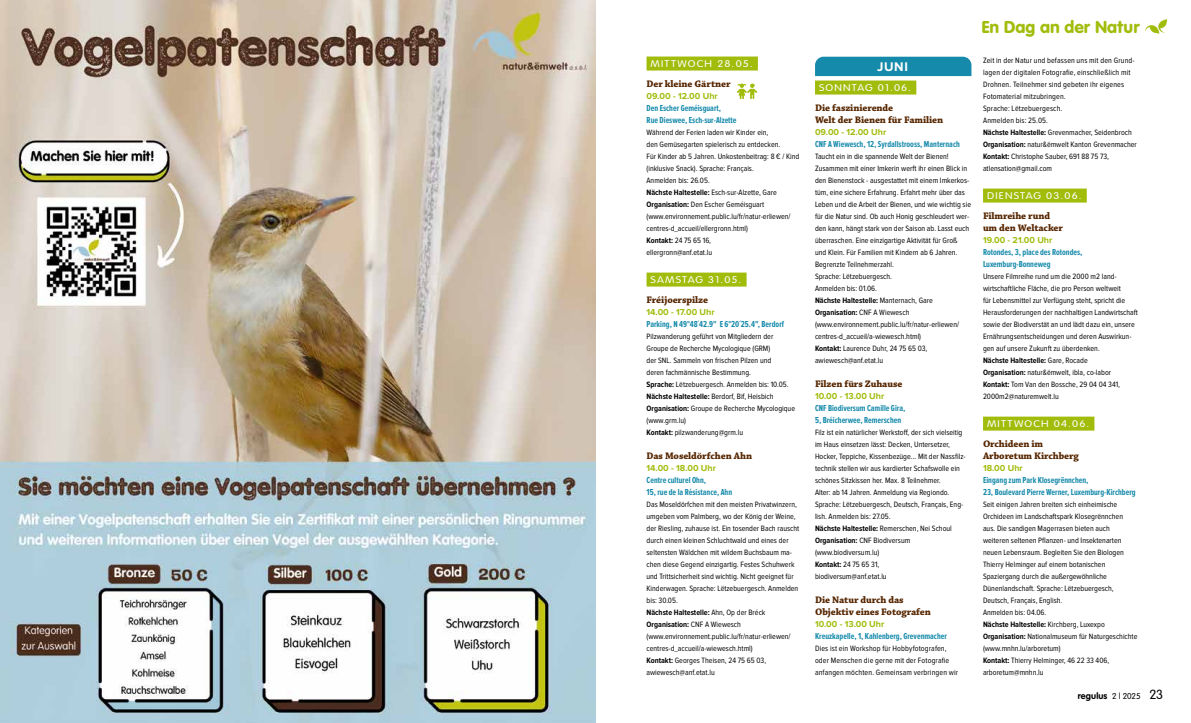
<style>
.page{position:relative;width:1191px;height:723px;background:#fff}
.page>*{position:absolute;margin:0;border:0;box-sizing:border-box;transform-origin:0 0}
.t1{font:18px "VAG Rundschrift D";color:#a2bc0c}
.t2{font:700 13px "Proxima Nova";color:#fff}
.t3{font:300 10.2px "VAG Rundschrift D";letter-spacing:.1em;color:#fff;scale:1.18 1}
.t4{font:700 10px/12px "Chaparral Pro";letter-spacing:-.01em;color:#562600}
.t5{font:700 9px/12px "Proxima Nova Ex Cn";color:#158aaa}
.t6{font:700 9px "Proxima Nova";color:#a2bc0c}
.t7{font:700 9px "VAG Rounded Std";letter-spacing:.015em;color:#000}
.t8{font:8px/12px "Proxima Nova Cond";color:#000}
.s1{font-weight:700}
.s2{font-family:"VAG Rundschrift D";font-weight:300}
.s3{font-family:"VAG Rundschrift D";font-weight:300;font-size:14px}
</style>
<div class="page">
<svg style="left:1145px;top:19px;width:22px;height:15px"></svg>
<div style="left:646px;top:57px;width:112px;height:14px;background:#a2bc0c"></div>
<div style="left:646px;top:273px;width:100px;height:14px;background:#a2bc0c"></div>
<div style="left:815px;top:81px;width:101px;height:14px;background:#a2bc0c"></div>
<div style="left:983px;top:189px;width:103px;height:14px;background:#a2bc0c"></div>
<div style="left:983px;top:417px;width:111px;height:14px;background:#a2bc0c"></div>
<img style="left:0;top:0;width:595px;height:723px">
<div style="left:815px;top:57px;width:156px;height:19px;background:#158aaa"></div>
<svg style="left:736px;top:84px;width:21px;height:15px"></svg>
<p class="t3" style="left:650px;top:58px;width:88px">MITTWOCH 28.05.</p>
<p class="t4" style="left:646px;top:78px;width:85px">Der kleine Gärtner</p>
<p class="t6" style="left:646px;top:91px;width:73px">09.00 - 12.00 Uhr</p>
<p class="t5" style="left:646px;top:102px;width:92px">Den Escher Geméisguart,<br>Rue Dieswee, Esch-sur-Alzette</p>
<p class="t8" style="left:646px;top:127px;width:154px">Während der Ferien laden wir Kinder ein,<br>den Gemüsegarten spielerisch zu entdecken.<br>Für Kinder ab 5 Jahren. Unkostenbeitrag: 8 € / Kind (inklusive Snack). Sprache: Français.<br>Anmelden bis: 26.05.<br><span class="s1">Nächste Haltestelle:</span> Esch-sur-Alzette, Gare <span class="s1">Organisation:</span> Den Escher Geméisguart (www.environnement.public.lu/fr/natur-erliewen/ centres-d_accueil/ellergronn.html)<br><span class="s1">Kontakt:</span> 24 75 65 16,<br>ellergronn@anf.etat.lu</p>
<p class="t3" style="left:650px;top:274px;width:78px">SAMSTAG 31.05.</p>
<p class="t4" style="left:646px;top:294px;width:63px">Fréijoerspilze</p>
<p class="t6" style="left:646px;top:307px;width:70px">14.00 - 17.00 Uhr</p>
<p class="t5" style="left:646px;top:318px;width:139px">Parking, N 49°48´42.9" E 6°20´25.4", Berdorf</p>
<p class="t8" style="left:646px;top:331px;width:150px">Pilzwanderung geführt von Mitgliedern der Groupe de Recherche Mycologique (GRM)<br>der SNL. Sammeln von frischen Pilzen und<br>deren fachmännische Bestimmung.<br><span class="s1">Sprache:</span> Lëtzebuergesch. Anmelden bis: 10.05.<br><span class="s1">Nächste Haltestelle:</span> Berdorf, Bif, Heisbich <span class="s1">Organisation:</span> Groupe de Recherche Mycologique (www.grm.lu)<br><span class="s1">Kontakt:</span> pilzwanderung@grm.lu</p>
<p class="t4" style="left:646px;top:450px;width:107px">Das Moseldörfchen Ahn</p>
<p class="t6" style="left:646px;top:463px;width:71px">14.00 - 18.00 Uhr</p>
<p class="t5" style="left:646px;top:474px;width:87px">Centre culturel Ohn,<br>15, rue de la Résistance, Ahn</p>
<p class="t8" style="left:646px;top:499px;width:154px">Das Moseldörfchen mit den meisten Privatwinzern, umgeben vom Palmberg, wo der König der Weine, der Riesling, zuhause ist. Ein tosender Bach rauscht durch einen kleinen Schluchtwald und eines der seltensten Wäldchen mit wildem Buchsbaum ma&shy;chen diese Gegend einzigartig. Festes Schuhwerk und Trittsicherheit sind wichtig. Nicht geeignet für Kinderwagen. Sprache: Lëtzebuergesch. Anmelden bis: 30.05.<br><span class="s1">Nächste Haltestelle:</span> Ahn, Op der Bréck <span class="s1">Organisation:</span> CNF A Wiewesch (www.environnement.public.lu/fr/natur-erliewen/ centres-d_accueil/a-wiewesch.html)<br><span class="s1">Kontakt:</span> Georges Theisen, 24 75 65 03, awiewesch@anf.etat.lu</p>
<h2 class="t2" style="left:877px;top:60px;width:32px">JUNI</h2>
<p class="t3" style="left:819px;top:82px;width:80px">SONNTAG 01.06.</p>
<p class="t4" style="left:815px;top:102px;width:130px">Die faszinierende<br>Welt der Bienen für Familien</p>
<p class="t6" style="left:815px;top:127px;width:73px">09.00 - 12.00 Uhr</p>
<p class="t5" style="left:815px;top:138px;width:146px">CNF A Wiewesch, 12, Syrdallstrooss, Manternach</p>
<p class="t8" style="left:815px;top:151px;width:158px">Taucht ein in die spannende Welt der Bienen!<br>Zusammen mit einer Imkerin werft ihr einen Blick in den Bienenstock - ausgestattet mit einem Imkerkos&shy;tüm, eine sichere Erfahrung. Erfahrt mehr über das Leben und die Arbeit der Bienen, und wie wichtig sie für die Natur sind. Ob auch Honig geschleudert wer&shy;den kann, hängt stark von der Saison ab. Lasst euch überraschen. Eine einzigartige Aktivität für Groß<br>und Klein. Für Familien mit Kindern ab 6 Jahren.<br>Begrenzte Teilnehmerzahl.<br>Sprache: Lëtzebuergesch.<br>Anmelden bis: 01.06.<br><span class="s1">Nächste Haltestelle:</span> Manternach, Gare <span class="s1">Organisation:</span> CNF A Wiewesch (www.environnement.public.lu/fr/natur-erliewen/ centres-d_accueil/a-wiewesch.html)<br><span class="s1">Kontakt:</span> Laurence Duhr, 24 75 65 03, awiewesch@anf.etat.lu</p>
<p class="t4" style="left:815px;top:378px;width:89px">Filzen fürs Zuhause</p>
<p class="t6" style="left:815px;top:391px;width:71px">10.00 - 13.00 Uhr</p>
<p class="t5" style="left:815px;top:402px;width:92px">CNF Biodiversum Camille Gira,<br>5, Bréicherwee, Remerschen</p>
<p class="t8" style="left:815px;top:427px;width:152px">Filz ist ein natürlicher Werkstoff, der sich vielseitig im Haus einsetzen lässt: Decken, Untersetzer, Hocker, Teppiche, Kissenbezüge... Mit der Nassfilz&shy;technik stellen wir aus kardierter Schafswolle ein schönes Sitzkissen her. Max. 8 Teilnehmer.<br>Alter: ab 14 Jahren. Anmeldung via Regiondo.<br>Sprache: Lëtzebuergesch, Deutsch, Français, Eng&shy;lish. Anmelden bis: 27.05.<br><span class="s1">Nächste Haltestelle:</span> Remerschen, Nei Schoul <span class="s1">Organisation:</span> CNF Biodiversum (www.biodiversum.lu)<br><span class="s1">Kontakt:</span> 24 75 65 31,<br>biodiversum@anf.etat.lu</p>
<p class="t4" style="left:815px;top:594px;width:117px">Die Natur durch das<br>Objektiv eines Fotografen</p>
<p class="t6" style="left:815px;top:619px;width:71px">10.00 - 13.00 Uhr</p>
<p class="t5" style="left:815px;top:630px;width:133px">Kreuzkapelle, 1, Kahlenberg, Grevenmacher</p>
<p class="t8" style="left:815px;top:643px;width:145px">Dies ist ein Workshop für Hobbyfotografen, oder Menschen die gerne mit der Fotografie anfangen möchten. Gemeinsam verbringen wir</p>
<h1 class="t1" style="left:981px;top:17px;width:160px">En Dag an der Natur</h1>
<p class="t8" style="left:983px;top:55px;width:155px">Zeit in der Natur und befassen uns mit den Grund&shy;lagen der digitalen Fotografie, einschließlich mit Drohnen. Teilnehmer sind gebeten ihr eigenes Fotomaterial mitzubringen.<br>Sprache: Lëtzebuergesch.<br>Anmelden bis: 25.05.<br><span class="s1">Nächste Haltestelle:</span> Grevenmacher, Seidenbroch <span class="s1">Organisation:</span> natur&amp;ëmwelt Kanton Grevenmacher <span class="s1">Kontakt:</span> Christophe Sauber, 691 88 75 73, atlensation@gmail.com</p>
<p class="t3" style="left:987px;top:190px;width:82px">DIENSTAG 03.06.</p>
<p class="t4" style="left:983px;top:210px;width:81px">Filmreihe rund um den Weltacker</p>
<p class="t6" style="left:983px;top:235px;width:71px">19.00 - 21.00 Uhr</p>
<p class="t5" style="left:983px;top:246px;width:101px">Rotondes, 3, place des Rotondes,<br>Luxemburg-Bonneweg</p>
<p class="t8" style="left:983px;top:271px;width:156px">Unsere Filmreihe rund um die 2000 m2 land&shy;wirtschaftliche Fläche, die pro Person weltweit<br>für Lebensmittel zur Verfügung steht, spricht die Herausforderungen der nachhaltigen Landwirtschaft sowie der Biodiverstät an und lädt dazu ein, unsere Ernährungsentscheidungen und deren Auswirkun&shy;gen auf unsere Zukunft zu überdenken.<br><span class="s1">Nächste Haltestelle:</span> Gare, Rocade<br><span class="s1">Organisation:</span> natur&amp;ëmwelt, ibla, co-labor <span class="s1">Kontakt:</span> Tom Van den Bossche, 29 04 04 341, 2000m2@naturemwelt.lu</p>
<p class="t3" style="left:987px;top:418px;width:88px">MITTWOCH 04.06.</p>
<p class="t4" style="left:983px;top:438px;width:97px">Orchideen im<br>Arboretum Kirchberg</p>
<p class="t6" style="left:983px;top:463px;width:41px">18.00 Uhr</p>
<p class="t5" style="left:983px;top:474px;width:154px">Eingang zum Park Klosegrënnchen,<br>23, Boulevard Pierre Werner, Luxemburg-Kirchberg</p>
<p class="t8" style="left:983px;top:499px;width:156px">Seit einigen Jahren breiten sich einheimische Orchideen im Landschaftspark Klosegrënnchen<br>aus. Die sandigen Magerrasen bieten auch weiteren seltenen Pflanzen- und Insektenarten neuen Lebensraum. Begleiten Sie den Biologen Thierry Helminger auf einem botanischen Spaziergang durch die außergewöhnliche Dünenlandschaft. Sprache: Lëtzebuergesch, Deutsch, Français, English.<br>Anmelden bis: 04.06.<br><span class="s1">Nächste Haltestelle:</span> Kirchberg, Luxexpo <span class="s1">Organisation:</span> Nationalmuseum für Naturgeschichte (www.mnhn.lu/arboretum)<br><span class="s1">Kontakt:</span> Thierry Helminger, 46 22 33 406, arboretum@mnhn.lu</p>
<p class="t7" style="left:1077px;top:691px;width:87px">regulus <span class="s2">2 | 2025</span> <span class="s3">23</span></p>
</div>
